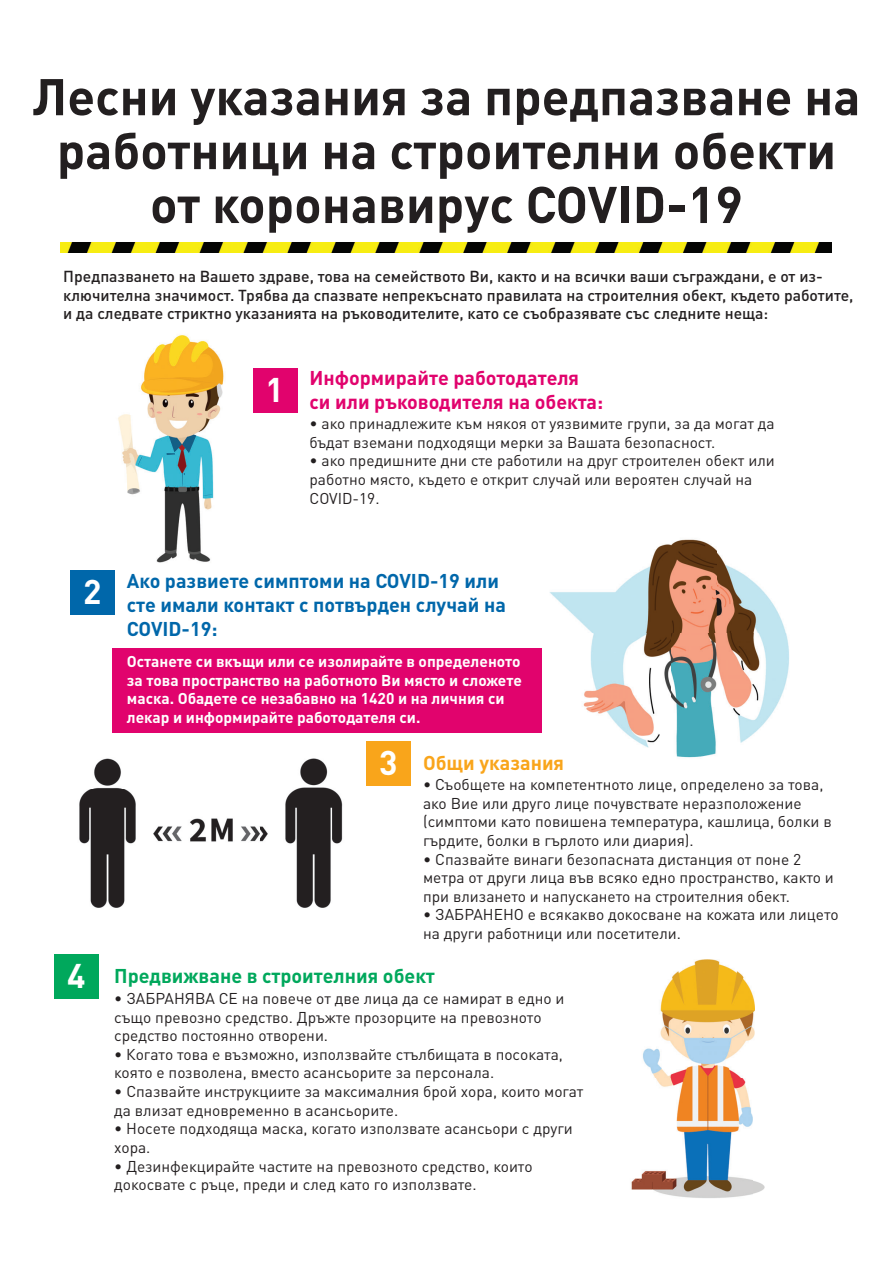
<style>
.page{position:relative;width:893px;height:1263px;background:#fff}
.page>*{position:absolute;margin:0;border:0;box-sizing:border-box;transform-origin:0 0}
.t1{font:700 50.85px/53.8px "DIN Pro";color:#231f20;text-align:center}
.t2{font:700 33.9px "DIN Pro";color:#fff}
.t3{font:700 19.8px/23.7px "DIN Pro";color:#0067aa}
.t4{font:700 19.8px/23.7px "DIN Pro";color:#e1036d}
.t5{font:700 19.8px "DIN Pro";color:#00a85c}
.t6{font:700 19.8px "DIN Pro";color:#f9a51b}
.t7{font:500 15.75px/18.9px "DIN Pro";color:#231f20}
.t8{font:15.45px/18.6px "DIN Pro";color:#231f20}
.t9{font:700 15.45px/18.6px "DIN Pro";color:#fff}
</style>
<div class="page">
<div style="left:112px;top:648px;width:430px;height:84px;background:#e1036d"></div>
<img style="left:79px;top:758px;width:264px;height:150px">
<img style="left:118px;top:335px;width:106px;height:228px">
<img style="left:631px;top:959px;width:134px;height:239px">
<img style="left:61px;top:243px;width:771px;height:9px">
<div style="left:253px;top:368px;width:45px;height:45px;background:#e1036d"></div>
<div style="left:366px;top:741px;width:45px;height:45px;background:#f9a51b"></div>
<div style="left:70px;top:570px;width:45px;height:45px;background:#0067aa"></div>
<div style="left:54px;top:954px;width:45px;height:45px;background:#00a85c"></div>
<img style="left:533px;top:539px;width:256px;height:219px">
<img style="left:533px;top:648px;width:9px;height:84px">
<h1 class="t1" style="left:32px;top:71px;width:829px">Лесни указания за предпазване на работници на строителни обекти от коронавирус COVID-19</h1>
<p class="t7" style="left:63px;top:267px;width:792px">Предпазването на Вашето здраве, това на семейството Ви, както и на всички ваши съграждани, е от из&shy;ключителна значимост. Трябва да спазвате непрекъснато правилата на строителния обект, където работите, и да следвате стриктно указанията на ръководителите, като се съобразявате със следните неща:</p>
<h2 class="t2" style="left:266px;top:371px;width:20px">1</h2>
<p class="t4" style="left:309px;top:366px;width:295px">Информирайте работодателя си или ръководителя на обекта:</p>
<p class="t8" style="left:309px;top:414px;width:467px">• ако принадлежите към някоя от уязвимите групи, за да могат да бъдат вземани подходящи мерки за Вашата безопасност.</p>
<p class="t8" style="left:309px;top:452px;width:467px">• ако предишните дни сте работили на друг строителен обект или работно място, където е открит случай или вероятен случай на<br>COVID-19.</p>
<h2 class="t2" style="left:83px;top:573px;width:20px">2</h2>
<h2 class="t2" style="left:67px;top:956px;width:20px">4</h2>
<p class="t3" style="left:127px;top:570px;width:380px">Ако развиете симптоми на COVID-19 или сте имали контакт с потвърден случай на<br>COVID-19:</p>
<p class="t9" style="left:127px;top:652px;width:396px">Останете си вкъщи или се изолирайте в определеното за това пространство на работното Ви място и сложете маска. Обадете се незабавно на 1420 и на личния си лекар и информирайте работодателя си.</p>
<h2 class="t2" style="left:379px;top:743px;width:20px">3</h2>
<p class="t6" style="left:423px;top:751px;width:143px">Общи указания</p>
<p class="t8" style="left:423px;top:775px;width:410px">• Съобщете на компетентното лице, определено за това, ако Вие или друго лице почувствате неразположение (симптоми като повишена температура, кашлица, болки в гърдите, болки в гърлото или диария).</p>
<p class="t8" style="left:423px;top:850px;width:412px">• Спазвайте винаги безопасната дистанция от поне 2 метра от други лица във всяко едно пространство, както и при влизането и напускането на строителния обект.</p>
<p class="t8" style="left:423px;top:906px;width:417px">• ЗАБРАНЕНО е всякакво докосване на кожата или лицето на други работници или посетители.</p>
<p class="t5" style="left:114px;top:965px;width:322px">Предвижване в строителния обект</p>
<p class="t8" style="left:114px;top:989px;width:452px">• ЗАБРАНЯВА СЕ на повече от две лица да се намират в едно и също превозно средство. Дръжте прозорците на превозното средство постоянно отворени.</p>
<p class="t8" style="left:114px;top:1045px;width:450px">• Когато това е възможно, използвайте стълбищата в посоката, която е позволена, вместо асансьорите за персонала.</p>
<p class="t8" style="left:114px;top:1082px;width:471px">• Спазвайте инструкциите за максималния брой хора, които могат да влизат едновременно в асансьорите.</p>
<p class="t8" style="left:114px;top:1120px;width:460px">• Носете подходяща маска, когато използвате асансьори с други хора.</p>
<p class="t8" style="left:114px;top:1157px;width:420px">• Дезинфекцирайте частите на превозното средство, които докосвате с ръце, преди и след като го използвате.</p>
</div>
